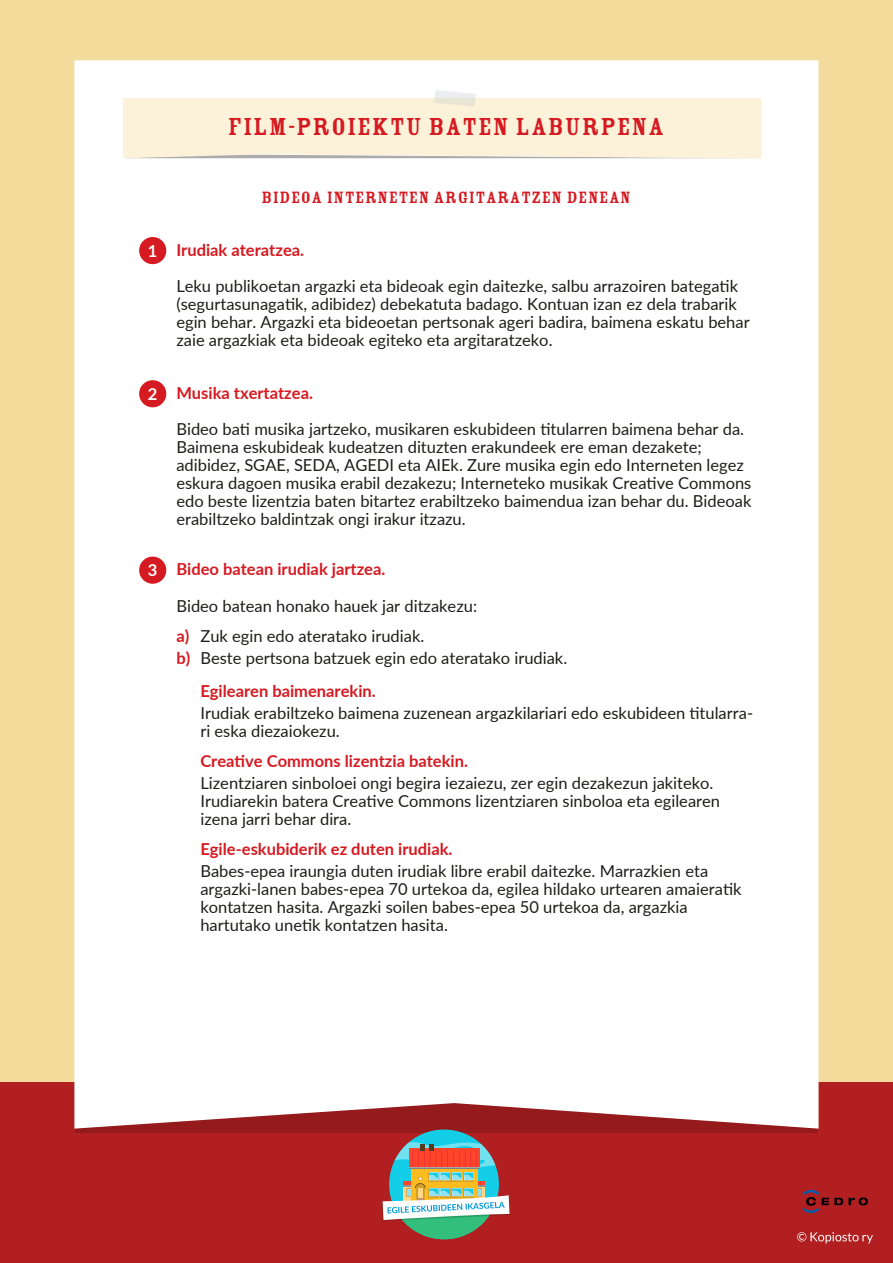
<style>
.page{position:relative;width:893px;height:1263px;background:#f3dc9b}
.page>*{position:absolute;margin:0;border:0;box-sizing:border-box;transform-origin:0 0}
.t1{font:27px "Rosewood Std Fill";letter-spacing:.03em;color:#d61a21}
.t2{font:18px "Rosewood Std Fill";letter-spacing:.03em;color:#d61a21}
.t3{font:16.5px/18px "Lato";color:#1d1d1b}
.t4{font:700 16.5px "Lato";color:#d61a21}
.s1{color:#fff}
.s2{font-weight:700;color:#d61a21}
</style>
<div class="page">
<div style="left:0;top:1082px;width:893px;height:181px;background:#b11f21"></div>
<svg style="left:797px;top:1232px;width:76px;height:11px"></svg>
<div style="left:75px;top:1091px;width:742px;height:42px;background:#951a1b"></div>
<div style="left:74px;top:60px;width:745px;height:1068px;background:#fff"></div>
<svg style="left:123px;top:90px;width:638px;height:68px;background:#faf1dc"></svg>
<svg style="left:802px;top:1190px;width:66px;height:23px"></svg>
<div style="left:139px;top:237px;width:27px;height:27px;background:#d61a21;border-radius:50%"></div>
<div style="left:139px;top:380px;width:27px;height:27px;background:#d61a21;border-radius:50%"></div>
<div style="left:139px;top:557px;width:27px;height:27px;background:#d61a21;border-radius:50%"></div>
<div style="left:389px;top:1129px;width:110px;height:110px;background:#14cde6;border-radius:50%"></div>
<svg style="left:403px;top:1221px;width:82px;height:18px"></svg>
<svg style="left:383px;top:1142px;width:127px;height:79px"></svg>
<h1 class="t1" style="left:228px;top:112px;width:438px">FILM-PROIEKTU BATEN LABURPENA</h1>
<p class="t2" style="left:261px;top:187px;width:371px">BIDEOA INTERNETEN ARGITARATZEN DENEAN</p>
<p class="t4" style="left:148px;top:237px;width:158px"><span class="s1">1</span> Irudiak ateratzea.</p>
<p class="t3" style="left:176px;top:276px;width:575px">Leku publikoetan argazki eta bideoak egin daitezke, salbu arrazoiren bategatik (segurtasunagatik, adibidez) debekatuta badago. Kontuan izan ez dela trabarik egin behar. Argazki eta bideoetan pertsonak ageri badira, baimena eskatu behar zaie argazkiak eta bideoak egiteko eta argitaratzeko.</p>
<p class="t4" style="left:148px;top:381px;width:167px"><span class="s1">2</span> Musika txertatzea.</p>
<p class="t3" style="left:176px;top:419px;width:577px">Bideo bati musika jartzeko, musikaren eskubideen titularren baimena behar da.<br>Baimena eskubideak kudeatzen dituzten erakundeek ere eman dezakete; adibidez, SGAE, SEDA, AGEDI eta AIEk. Zure musika egin edo Interneten legez eskura dagoen musika erabil dezakezu; Interneteko musikak Creative Commons edo beste lizentzia baten bitartez erabiltzeko baimendua izan behar du. Bideoak erabiltzeko baldintzak ongi irakur itzazu.</p>
<p class="t4" style="left:148px;top:557px;width:239px"><span class="s1">3</span> Bideo batean irudiak jartzea.</p>
<p class="t3" style="left:176px;top:596px;width:302px">Bideo batean honako hauek jar ditzakezu:</p>
<p class="t3" style="left:176px;top:625px;width:392px;line-height:21.3px"><span class="s2">a)</span> Zuk egin edo ateratako irudiak.<br><span class="s2">b)</span> Beste pertsona batzuek egin edo ateratako irudiak.</p>
<p class="t4" style="left:200px;top:678px;width:177px">Egilearen baimenarekin.</p>
<p class="t3" style="left:200px;top:703px;width:554px">Irudiak erabiltzeko baimena zuzenean argazkilariari edo eskubideen titularra&shy;ri eska diezaiokezu.</p>
<p class="t4" style="left:200px;top:749px;width:269px">Creative Commons lizentzia batekin.</p>
<p class="t3" style="left:200px;top:773px;width:521px">Lizentziaren sinboloei ongi begira iezaiezu, zer egin dezakezun jakiteko.<br>Irudiarekin batera Creative Commons lizentziaren sinboloa eta egilearen izena jarri behar dira.</p>
<p class="t4" style="left:200px;top:837px;width:254px">Egile-eskubiderik ez duten irudiak.</p>
<p class="t3" style="left:200px;top:861px;width:543px">Babes-epea iraungia duten irudiak libre erabil daitezke. Marrazkien eta argazki-lanen babes-epea 70 urtekoa da, egilea hildako urtearen amaieratik kontatzen hasita. Argazki soilen babes-epea 50 urtekoa da, argazkia hartutako unetik kontatzen hasita.</p>
</div>
